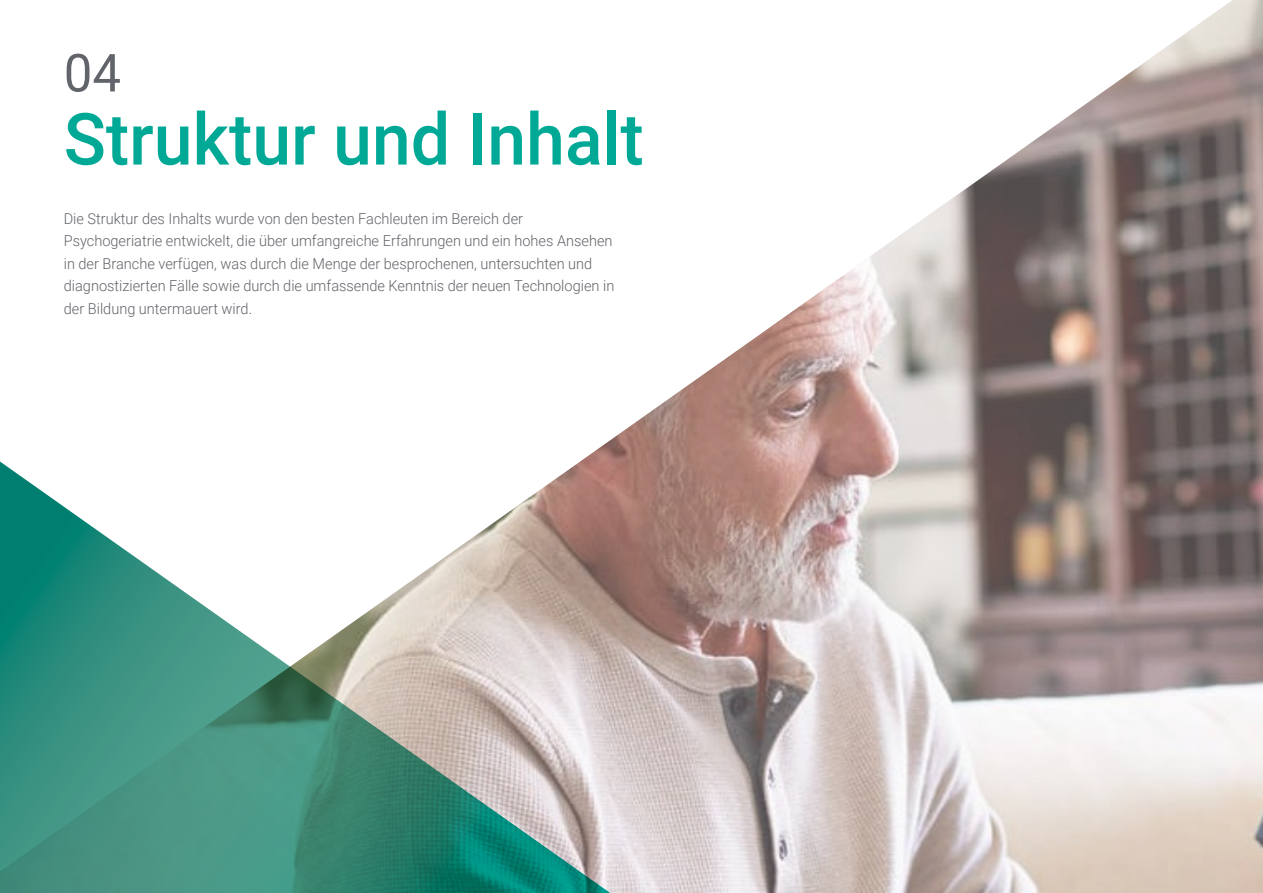
<style>
.page{position:relative;width:1263px;height:893px;background:#fff}
.page>*{position:absolute;margin:0;border:0;box-sizing:border-box;transform-origin:0 0}
.t1{font:500 72px "Roboto";color:#00a996}
.t2{font:52.5px "Roboto";color:#61646a}
.t3{font:300 15px/22.5px "Roboto";color:#61646a}
</style>
<div class="page">
<img style="left:602px;top:0;width:661px;height:893px">
<svg style="left:0;top:446px;width:640px;height:447px"></svg>
<h2 class="t2" style="left:64px;top:36px;width:59px">04</h2>
<h1 class="t1" style="left:64px;top:89px;width:581px">Struktur und Inhalt</h1>
<p class="t3" style="left:64px;top:207px;width:552px">Die Struktur des Inhalts wurde von den besten Fachleuten im Bereich der Psychogeriatrie entwickelt, die über umfangreiche Erfahrungen und ein hohes Ansehen in der Branche verfügen, was durch die Menge der besprochenen, untersuchten und diagnostizierten Fälle sowie durch die umfassende Kenntnis der neuen Technologien in der Bildung untermauert wird.</p>
</div>
